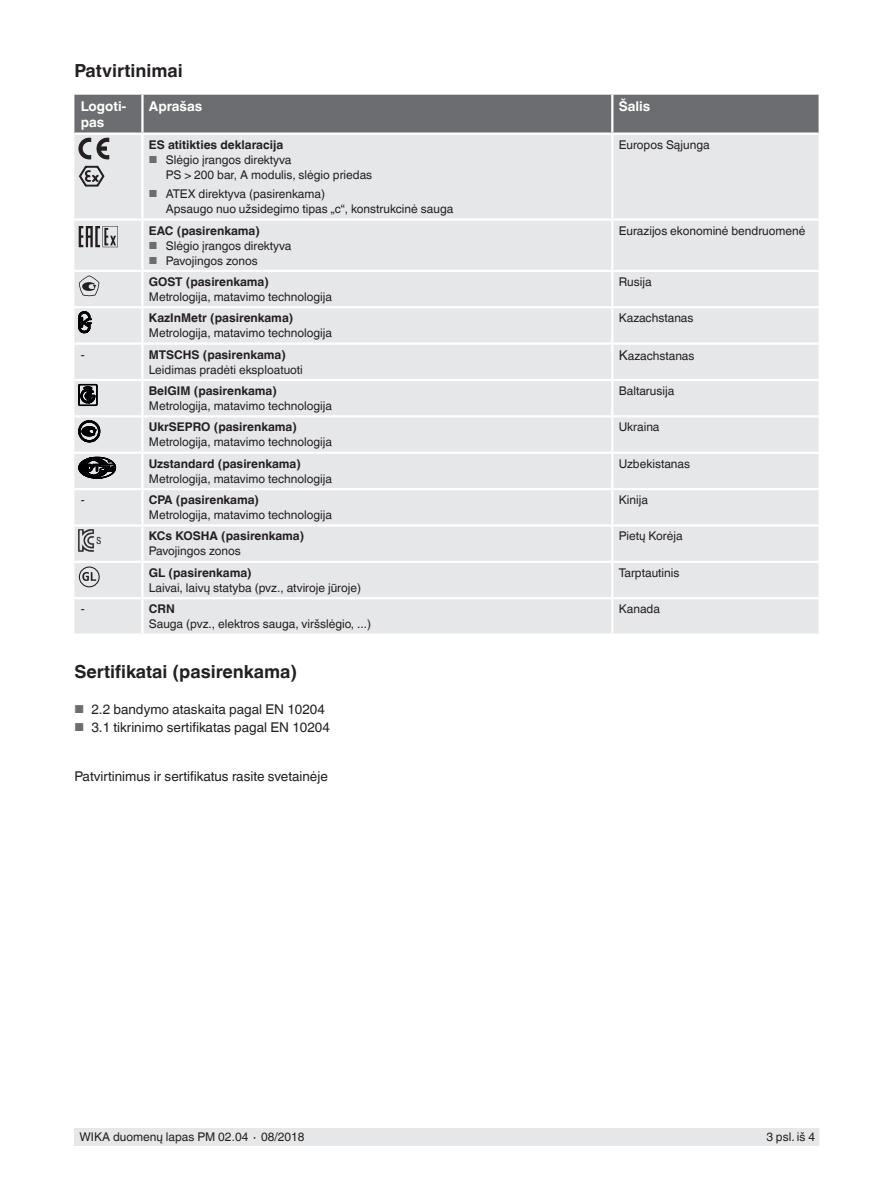
<style>
.page{position:relative;width:893px;height:1188px;background:#fff}
.page>*{position:absolute;margin:0;border:0;box-sizing:border-box;transform-origin:0 0}
.t1{font:700 18px "Helvetica World";color:#231f20}
.t2{font:13.5px "Helvetica World";color:#231f20}
.t3{font:700 13.5px/16.5px "Helvetica World";color:#fff}
.t4{font:12px/15px "Helvetica World";color:#231f20}
.t5{font:700 12px "Helvetica World";color:#231f20}
.s1{font-size:10.2px;color:#6c6d70}
.s2{font-size:13.5px}
.s3{font-size:11.55px;color:#6c6d70}
</style>
<div class="page">
<div style="left:75px;top:1128px;width:744px;height:17px;background:#e6e7e9"></div>
<div style="left:74px;top:159px;width:745px;height:474px;background:#e6e7e9"></div>
<hr style="left:142px;top:218px;width:470px;height:3px;background:#fff">
<hr style="left:142px;top:270px;width:470px;height:2px;background:#fff">
<hr style="left:142px;top:306px;width:470px;height:2px;background:#fff">
<hr style="left:142px;top:488px;width:470px;height:2px;background:#fff">
<hr style="left:142px;top:524px;width:470px;height:3px;background:#fff">
<hr style="left:142px;top:561px;width:470px;height:2px;background:#fff">
<hr style="left:142px;top:597px;width:470px;height:2px;background:#fff">
<hr style="left:141px;top:308px;width:3px;height:34px;background:#fff">
<hr style="left:611px;top:308px;width:2px;height:34px;background:#fff">
<hr style="left:141px;top:381px;width:3px;height:34px;background:#fff">
<hr style="left:611px;top:381px;width:2px;height:34px;background:#fff">
<hr style="left:141px;top:490px;width:3px;height:34px;background:#fff">
<hr style="left:611px;top:490px;width:2px;height:34px;background:#fff">
<hr style="left:142px;top:415px;width:470px;height:2px;background:#fff">
<hr style="left:141px;top:417px;width:3px;height:35px;background:#fff">
<hr style="left:612px;top:415px;width:207px;height:2px;background:#fff">
<hr style="left:611px;top:417px;width:2px;height:35px;background:#fff">
<hr style="left:74px;top:415px;width:68px;height:2px;background:#fff">
<hr style="left:74px;top:379px;width:68px;height:2px;background:#fff">
<hr style="left:142px;top:379px;width:470px;height:2px;background:#fff">
<hr style="left:612px;top:379px;width:207px;height:2px;background:#fff">
<hr style="left:74px;top:452px;width:68px;height:2px;background:#fff">
<hr style="left:142px;top:452px;width:470px;height:2px;background:#fff">
<hr style="left:612px;top:452px;width:207px;height:2px;background:#fff">
<hr style="left:74px;top:342px;width:68px;height:3px;background:#fff">
<hr style="left:142px;top:342px;width:470px;height:3px;background:#fff">
<hr style="left:141px;top:345px;width:3px;height:34px;background:#fff">
<hr style="left:612px;top:342px;width:207px;height:3px;background:#fff">
<hr style="left:611px;top:345px;width:2px;height:34px;background:#fff">
<hr style="left:141px;top:454px;width:3px;height:34px;background:#fff">
<hr style="left:611px;top:454px;width:2px;height:34px;background:#fff">
<hr style="left:74px;top:218px;width:68px;height:3px;background:#fff">
<hr style="left:74px;top:306px;width:68px;height:2px;background:#fff">
<hr style="left:74px;top:488px;width:68px;height:2px;background:#fff">
<hr style="left:74px;top:524px;width:68px;height:3px;background:#fff">
<hr style="left:141px;top:527px;width:3px;height:34px;background:#fff">
<hr style="left:74px;top:561px;width:68px;height:2px;background:#fff">
<hr style="left:74px;top:597px;width:68px;height:2px;background:#fff">
<hr style="left:612px;top:218px;width:207px;height:3px;background:#fff">
<hr style="left:612px;top:306px;width:207px;height:2px;background:#fff">
<hr style="left:612px;top:488px;width:207px;height:2px;background:#fff">
<hr style="left:612px;top:524px;width:207px;height:3px;background:#fff">
<hr style="left:611px;top:527px;width:2px;height:34px;background:#fff">
<hr style="left:612px;top:561px;width:207px;height:2px;background:#fff">
<hr style="left:612px;top:597px;width:207px;height:2px;background:#fff">
<hr style="left:612px;top:270px;width:207px;height:2px;background:#fff">
<hr style="left:74px;top:270px;width:68px;height:2px;background:#fff">
<hr style="left:611px;top:135px;width:2px;height:83px;background:#fff">
<hr style="left:141px;top:135px;width:3px;height:83px;background:#fff">
<hr style="left:611px;top:221px;width:2px;height:49px;background:#fff">
<hr style="left:611px;top:272px;width:2px;height:34px;background:#fff">
<hr style="left:611px;top:563px;width:2px;height:34px;background:#fff">
<hr style="left:611px;top:599px;width:2px;height:34px;background:#fff">
<hr style="left:141px;top:221px;width:3px;height:49px;background:#fff">
<hr style="left:141px;top:272px;width:3px;height:34px;background:#fff">
<hr style="left:141px;top:563px;width:3px;height:34px;background:#fff">
<hr style="left:141px;top:599px;width:3px;height:34px;background:#fff">
<svg style="left:74px;top:95px;width:745px;height:64px;background:#9e9fa2"></svg>
<svg style="left:79px;top:166px;width:26px;height:21px"></svg>
<svg style="left:79px;top:226px;width:39px;height:21px"></svg>
<svg style="left:79px;top:275px;width:20px;height:22px"></svg>
<svg style="left:79px;top:312px;width:12px;height:21px"></svg>
<svg style="left:79px;top:384px;width:18px;height:22px"></svg>
<svg style="left:79px;top:421px;width:21px;height:21px"></svg>
<svg style="left:79px;top:457px;width:37px;height:22px"></svg>
<img style="left:79px;top:530px;width:22px;height:21px">
<div style="left:79px;top:567px;width:21px;height:20px;border:1px solid #231f20;border-radius:50%"></div>
<svg style="left:82px;top:572px;width:14px;height:9px"></svg>
<h1 class="t1" style="left:74px;top:60px;width:110px">Patvirtinimai</h1>
<p class="t3" style="left:81px;top:98px;width:47px">Logoti&shy;pas</p>
<p class="t3" style="left:149px;top:98px;width:55px">Aprašas</p>
<p class="t3" style="left:619px;top:98px;width:33px">Šalis</p>
<p class="t5" style="left:149px;top:137px;width:136px">ES atitikties deklaracija</p>
<p class="t4" style="left:166px;top:152px;width:208px;text-indent:-17px"><span class="s1">■</span> Slėgio įrangos direktyva<br>PS &gt; 200 bar, A modulis, slėgio priedas</p>
<p class="t4" style="left:166px;top:186px;width:289px;text-indent:-17px"><span class="s1">■</span> ATEX direktyva (pasirenkama)<br>Apsaugo nuo užsidegimo tipas „c“, konstrukcinė sauga</p>
<p class="t4" style="left:619px;top:137px;width:92px">Europos Sąjunga</p>
<p class="t5" style="left:149px;top:223px;width:113px">EAC (pasirenkama)</p>
<p class="t4" style="left:149px;top:238px;width:144px"><span class="s1">■</span> Slėgio įrangos direktyva</p>
<p class="t4" style="left:149px;top:253px;width:111px"><span class="s1">■</span> Pavojingos zonos</p>
<p class="t4" style="left:619px;top:223px;width:188px">Eurazijos ekonominė bendruomenė</p>
<p class="t5" style="left:149px;top:275px;width:122px">GOST (pasirenkama)</p>
<p class="t4" style="left:149px;top:289px;width:185px">Metrologija, matavimo technologija</p>
<p class="t4" style="left:619px;top:274px;width:34px">Rusija</p>
<p class="t5" style="left:149px;top:311px;width:146px">KazInMetr (pasirenkama)</p>
<p class="t4" style="left:149px;top:326px;width:185px">Metrologija, matavimo technologija</p>
<p class="t4" style="left:619px;top:311px;width:76px">Kazachstanas</p>
<p class="t4" style="left:81px;top:347px;width:5px">-</p>
<p class="t5" style="left:149px;top:347px;width:139px">MTSCHS (pasirenkama)</p>
<p class="t4" style="left:149px;top:362px;width:156px">Leidimas pradėti eksploatuoti</p>
<p class="t4" style="left:619px;top:348px;width:77px"><span class="s2">K</span>azachstanas</p>
<p class="t5" style="left:149px;top:384px;width:130px">BelGIM (pasirenkama)</p>
<p class="t4" style="left:149px;top:398px;width:185px">Metrologija, matavimo technologija</p>
<p class="t4" style="left:619px;top:383px;width:57px">Baltarusija</p>
<p class="t5" style="left:149px;top:420px;width:150px">UkrSEPRO (pasirenkama)</p>
<p class="t4" style="left:149px;top:435px;width:185px">Metrologija, matavimo technologija</p>
<p class="t4" style="left:619px;top:420px;width:42px">Ukraina</p>
<p class="t5" style="left:149px;top:457px;width:154px">Uzstandard (pasirenkama)</p>
<p class="t4" style="left:149px;top:471px;width:185px">Metrologija, matavimo technologija</p>
<p class="t4" style="left:619px;top:456px;width:73px">Uzbekistanas</p>
<p class="t4" style="left:81px;top:492px;width:5px">-</p>
<p class="t5" style="left:149px;top:493px;width:112px">CPA (pasirenkama)</p>
<p class="t4" style="left:149px;top:507px;width:185px">Metrologija, matavimo technologija</p>
<p class="t4" style="left:619px;top:492px;width:31px">Kinija</p>
<p class="t5" style="left:149px;top:529px;width:157px">KCs KOSHA (pasirenkama)</p>
<p class="t4" style="left:149px;top:544px;width:94px">Pavojingos zonos</p>
<p class="t4" style="left:619px;top:529px;width:66px">Pietų Korėja</p>
<p class="t5" style="left:149px;top:566px;width:104px">GL (pasirenkama)</p>
<p class="t4" style="left:149px;top:580px;width:214px">Laivai, laivų statyba (pvz., atviroje jūroje)</p>
<p class="t4" style="left:619px;top:565px;width:62px">Tarptautinis</p>
<p class="t4" style="left:81px;top:602px;width:5px">-</p>
<p class="t5" style="left:149px;top:602px;width:27px">CRN</p>
<p class="t4" style="left:149px;top:617px;width:224px">Sauga (pvz., elektros sauga, viršslėgio, ...)</p>
<p class="t4" style="left:619px;top:602px;width:43px">Kanada</p>
<h1 class="t1" style="left:74px;top:661px;width:224px">Sertifikatai (pasirenkama)</h1>
<p class="t2" style="left:74px;top:701px;width:252px"><span class="s3">■</span> 2.2 bandymo ataskaita pagal EN 10204</p>
<p class="t2" style="left:74px;top:719px;width:257px"><span class="s3">■</span> 3.1 tikrinimo sertifikatas pagal EN 10204</p>
<p class="t2" style="left:74px;top:769px;width:255px">Patvirtinimus ir sertifikatus rasite svetainėje</p>
<p class="t4" style="left:80px;top:1130px;width:227px">WIKA duomenų lapas PM 02.04 ∙ 08/2018</p>
<p class="t4" style="left:766px;top:1130px;width:50px">3 psl. iš 4</p>
</div>
